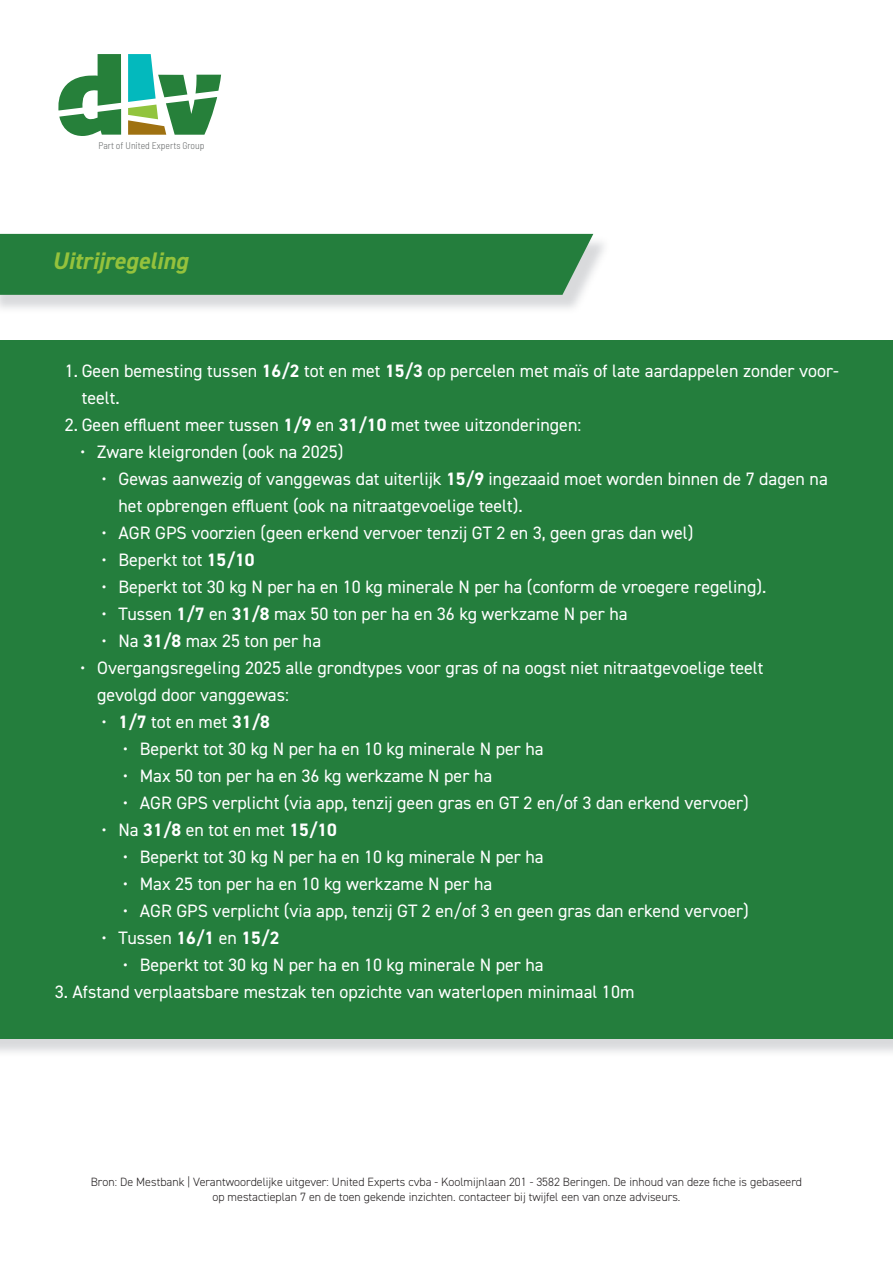
<style>
.page{position:relative;width:893px;height:1263px;background:#fff}
.page>*{position:absolute;margin:0;border:0;box-sizing:border-box;transform-origin:0 0}
.t1{font:italic 700 24px "DIN2014";color:#95c23c}
.t2{font:18px/27px "DIN2014";color:#fff}
.t3{font:300 12px/14.4px "DIN2014";color:#231f20;text-align:center}
.t4{font:300 semi-condensed 9.75px "Barlow";color:#66696a}
.s1{font-weight:700}
</style>
<div class="page">
<svg style="left:58px;top:54px;width:63px;height:82px"></svg>
<svg style="left:128px;top:54px;width:93px;height:81px"></svg>
<img style="left:0;top:1038px;width:893px;height:15px">
<div style="left:0;top:340px;width:893px;height:698px;background:#247e3d"></div>
<div style="left:0;top:234px;width:593px;height:61px;background:#247e3d"></div>
<p class="t4" style="left:98px;top:139px;width:108px">Part of United Experts Group</p>
<h1 class="t1" style="left:52px;top:245px;width:137px">Uitrijregeling</h1>
<p class="t2" style="left:82px;top:357px;width:759px;text-indent:-17px">1. Geen bemesting tussen <span class="s1">16/2</span> tot en met <span class="s1">15/3</span> op percelen met maïs of late aardappelen zonder voor&shy;teelt.</p>
<p class="t2" style="left:65px;top:411px;width:518px">2. Geen effluent meer tussen <span class="s1">1/9</span> en <span class="s1">31/10</span> met twee uitzonderingen:</p>
<p class="t2" style="left:80px;top:438px;width:265px">• Zware kleigronden (ook na 2025)</p>
<p class="t2" style="left:118px;top:465px;width:711px;text-indent:-17px">• Gewas aanwezig of vanggewas dat uiterlijk <span class="s1">15/9</span> ingezaaid moet worden binnen de 7 dagen na het opbrengen effluent (ook na nitraatgevoelige teelt).</p>
<p class="t2" style="left:101px;top:519px;width:594px">• AGR GPS voorzien (geen erkend vervoer tenzij GT 2 en 3, geen gras dan wel)</p>
<p class="t2" style="left:101px;top:546px;width:155px">• Beperkt tot <span class="s1">15/10</span></p>
<p class="t2" style="left:101px;top:573px;width:666px">• Beperkt tot 30 kg N per ha en 10 kg minerale N per ha (conform de vroegere regeling).</p>
<p class="t2" style="left:101px;top:600px;width:528px">• Tussen <span class="s1">1/7</span> en <span class="s1">31/8</span> max 50 ton per ha en 36 kg werkzame N per ha</p>
<p class="t2" style="left:101px;top:627px;width:221px">• Na <span class="s1">31/8</span> max 25 ton per ha</p>
<p class="t2" style="left:97px;top:654px;width:668px;text-indent:-17px">• Overgangsregeling 2025 alle grondtypes voor gras of na oogst niet nitraatgevoelige teelt gevolgd door vanggewas:</p>
<p class="t2" style="left:101px;top:708px;width:170px">• <span class="s1">1/7</span> tot en met <span class="s1">31/8</span></p>
<p class="t2" style="left:123px;top:735px;width:422px">• Beperkt tot 30 kg N per ha en 10 kg minerale N per ha</p>
<p class="t2" style="left:123px;top:762px;width:371px">• Max 50 ton per ha en 36 kg werkzame N per ha</p>
<p class="t2" style="left:123px;top:789px;width:628px">• AGR GPS verplicht (via app, tenzij geen gras en GT 2 en/of 3 dan erkend vervoer)</p>
<p class="t2" style="left:101px;top:816px;width:237px">• Na <span class="s1">31/8</span> en tot en met <span class="s1">15/10</span></p>
<p class="t2" style="left:123px;top:843px;width:422px">• Beperkt tot 30 kg N per ha en 10 kg minerale N per ha</p>
<p class="t2" style="left:123px;top:870px;width:371px">• Max 25 ton per ha en 10 kg werkzame N per ha</p>
<p class="t2" style="left:123px;top:897px;width:628px">• AGR GPS verplicht (via app, tenzij GT 2 en/of 3 en geen gras dan erkend vervoer)</p>
<p class="t2" style="left:101px;top:924px;width:179px">• Tussen <span class="s1">16/1</span> en <span class="s1">15/2</span></p>
<p class="t2" style="left:123px;top:951px;width:422px">• Beperkt tot 30 kg N per ha en 10 kg minerale N per ha</p>
<p class="t2" style="left:55px;top:978px;width:581px">3. Afstand verplaatsbare mestzak ten opzichte van waterlopen minimaal 10m</p>
<p class="t3" style="left:91px;top:1175px;width:713px">Bron: De Mestbank | Verantwoordelijke uitgever: United Experts cvba - Koolmijnlaan 201 - 3582 Beringen. De inhoud van deze fiche is gebaseerd op mestactieplan 7 en de toen gekende inzichten. contacteer bij twijfel een van onze adviseurs.</p>
</div>
